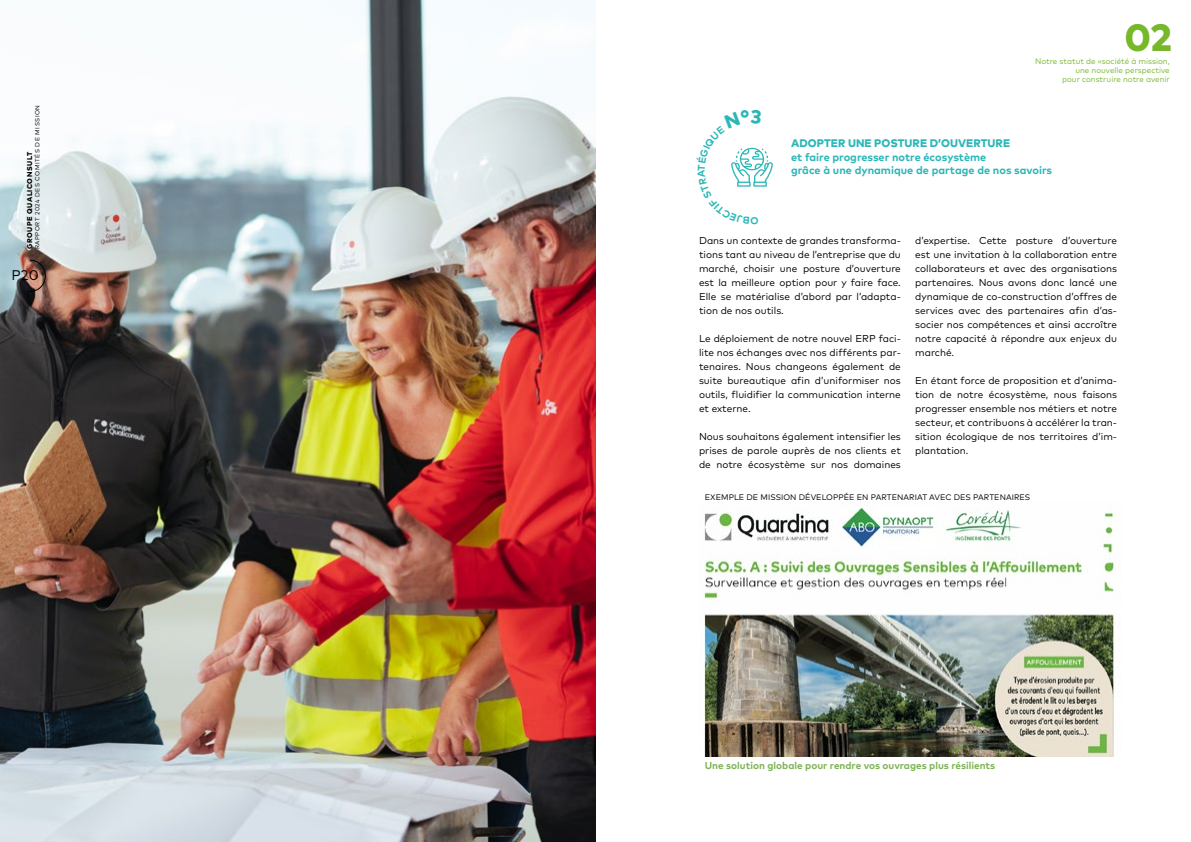
<style>
.page{position:relative;width:1191px;height:842px;background:#fff}
.page>*{position:absolute;margin:0;border:0;box-sizing:border-box;transform-origin:0 0}
.t1{font:800 38px "Mark Pro";color:#76b82a}
.t2{font:14px "Mark Pro";color:#000}
.t3{font:700 11px/13px "Mark Pro";color:#2bb6b7}
.t4{font:800 11px "Mark Pro";letter-spacing:.005em;color:#2bb6b7}
.t5{font:10px/14px "Mark Pro";color:#000;text-align:justify}
.t6{font:700 10px "Mark Pro";color:#7db454}
.t7{font:8px/9px "Mark Pro";color:#76b82a;text-align:right}
.t8{font:8px "Mark Pro";letter-spacing:.005em;color:#000}
.t9{font:800 7px "Mark Pro";letter-spacing:.08em;color:#000}
.t10{font:6px "Mark Pro";letter-spacing:.08em;color:#000}
</style>
<div class="page">
<img style="left:704px;top:507px;width:410px;height:249px">
<img style="left:0;top:0;width:595px;height:842px">
<svg style="left:30px;top:260px;width:16px;height:32px"></svg>
<svg style="left:731px;top:147px;width:42px;height:40px"></svg>
<p class="t10" style="left:33px;top:249px;width:146px;rotate:-90deg">RAPPORT 2024 DES COMITÉS DE MISSION</p>
<h2 class="t2" style="left:11px;top:264px;width:29px">P20</h2>
<p class="t9" style="left:24px;top:249px;width:99px;rotate:-90deg">GROUPE QUALICONSULT</p>
<h1 class="t1" style="left:1124px;top:8px;width:49px">02</h1>
<p class="t7" style="left:1035px;top:56px;width:136px">Notre statut de «société à mission, une nouvelle perspective<br>pour construire notre avenir</p>
<p class="t4" style="left:791px;top:135px;width:220px">ADOPTER UNE POSTURE D’OUVERTURE</p>
<p class="t3" style="left:791px;top:149px;width:262px">et faire progresser notre écosystème<br>grâce à une dynamique de partage de nos savoirs</p>
<p class="t5" style="left:699px;top:232px;width:203px">Dans un contexte de grandes transforma&shy;tions tant au niveau de l’entreprise que du marché, choisir une posture d’ouverture est la meilleure option pour y faire face.<br>Elle se matérialise d’abord par l’adapta&shy;tion de nos outils.</p>
<p class="t5" style="left:699px;top:330px;width:203px">Le déploiement de notre nouvel ERP faci&shy;lite nos échanges avec nos différents par&shy;tenaires. Nous changeons également de suite bureautique afin d’uniformiser nos outils, fluidifier la communication interne et externe.</p>
<p class="t5" style="left:699px;top:428px;width:203px">Nous souhaitons également intensifier les prises de parole auprès de nos clients et de notre écosystème sur nos domaines</p>
<p class="t5" style="left:915px;top:232px;width:203px">d’expertise. Cette posture d’ouverture est une invitation à la collaboration entre collaborateurs et avec des organisations partenaires. Nous avons donc lancé une dynamique de co-construction d’offres de services avec des partenaires afin d’as&shy;socier nos compétences et ainsi accroître notre capacité à répondre aux enjeux du marché.</p>
<p class="t5" style="left:915px;top:372px;width:203px">En étant force de proposition et d’anima&shy;tion de notre écosystème, nous faisons progresser ensemble nos métiers et notre secteur, et contribuons à accélérer la tran&shy;sition écologique de nos territoires d’im&shy;plantation.</p>
<p class="t8" style="left:705px;top:491px;width:327px">EXEMPLE DE MISSION DÉVELOPPÉE EN PARTENARIAT AVEC DES PARTENAIRES</p>
<p class="t6" style="left:705px;top:758px;width:292px">Une solution globale pour rendre vos ouvrages plus résilients</p>
</div>
